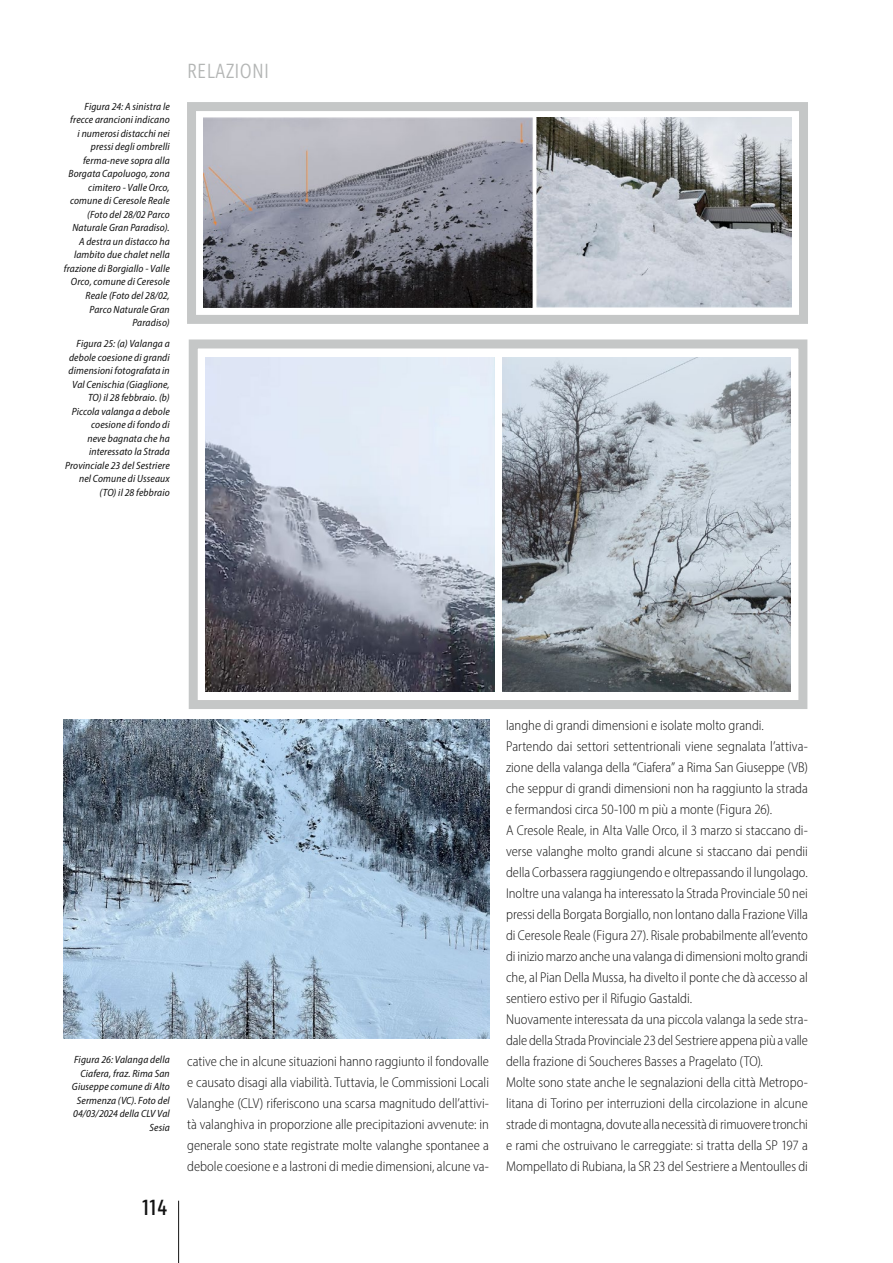
<style>
.page{position:relative;width:893px;height:1263px;background:#fff}
.page>*{position:absolute;margin:0;border:0;box-sizing:border-box;transform-origin:0 0}
.t1{font:22.5px "Ingra Cd";color:#121212}
.t2{font:300 21px "Ingra Cd";letter-spacing:.01em;color:#b3b5b4}
.t3{font:300 semi-condensed 14.25px/21px "Myriad Pro";color:#121212;text-align:justify}
.t4{font:italic semi-condensed 10.5px/13.5px "Myriad Pro";letter-spacing:.015em;color:#121212;text-align:right}
</style>
<div class="page">
<hr style="left:178px;top:1201px;width:1px;height:62px;background:#121212">
<svg style="left:187px;top:102px;width:621px;height:222px"></svg>
<svg style="left:188px;top:339px;width:620px;height:370px"></svg>
<img style="left:206px;top:357px;width:288px;height:334px">
<img style="left:502px;top:357px;width:288px;height:334px">
<img style="left:64px;top:719px;width:425px;height:319px">
<p class="t4" style="left:64px;top:100px;width:108px">Figura 24: A sinistra le frecce arancioni indicano<br>i numerosi distacchi nei pressi degli ombrelli ferma-neve sopra alla<br>Borgata Capoluogo, zona cimitero - Valle Orco, comune di Ceresole Reale (Foto del 28/02 Parco<br>Naturale Gran Paradiso).<br>A destra un distacco ha lambito due chalet nella frazione di Borgiallo - Valle<br>Orco, comune di Ceresole<br>Reale (Foto del 28/02,<br>Parco Naturale Gran<br>Paradiso)</p>
<p class="t4" style="left:65px;top:337px;width:106px">Figura 25: (a) Valanga a debole coesione di grandi dimensioni fotografata in<br>Val Cenischia (Giaglione,<br>TO) il 28 febbraio. (b)<br>Piccola valanga a debole coesione di fondo di<br>neve bagnata che ha interessato la Strada<br>Provinciale 23 del Sestriere nel Comune di Usseaux (TO) il 28 febbraio</p>
<h2 class="t2" style="left:187px;top:58px;width:83px">RELAZIONI</h2>
<p class="t4" style="left:72px;top:1053px;width:99px">Figura 26: Valanga della<br>Ciafera, fraz. Rima San<br>Giuseppe comune di Alto<br>Sermenza (VC). Foto del<br>04/03/2024 della CLV Val<br>Sesia</p>
<h1 class="t1" style="left:142px;top:1193px;width:27px">114</h1>
<p class="t3" style="left:187px;top:1051px;width:303px">cative che in alcune situazioni hanno raggiunto il fondovalle e causato disagi alla viabilità. Tuttavia, le Commissioni Locali Valanghe (CLV) riferiscono una scarsa magnitudo dell’attivi&shy;tà valanghiva in proporzione alle precipitazioni avvenute: in generale sono state registrate molte valanghe spontanee a debole coesione e a lastroni di medie dimensioni, alcune va-</p>
<p class="t3" style="left:506px;top:715px;width:303px;text-align:left">langhe di grandi dimensioni e isolate molto grandi.<br>Partendo dai settori settentrionali viene segnalata l’attiva&shy;zione della valanga della “Ciafera” a Rima San Giuseppe (VB) che seppur di grandi dimensioni non ha raggiunto la strada e fermandosi circa 50-100 m più a monte (Figura 26).<br>A Cresole Reale, in Alta Valle Orco, il 3 marzo si staccano di&shy;verse valanghe molto grandi alcune si staccano dai pendii della Corbassera raggiungendo e oltrepassando il lungolago.<br>Inoltre una valanga ha interessato la Strada Provinciale 50 nei pressi della Borgata Borgiallo, non lontano dalla Frazione Villa di Ceresole Reale (Figura 27). Risale probabilmente all’evento di inizio marzo anche una valanga di dimensioni molto grandi che, al Pian Della Mussa, ha divelto il ponte che dà accesso al sentiero estivo per il Rifugio Gastaldi.<br>Nuovamente interessata da una piccola valanga la sede stra&shy;dale della Strada Provinciale 23 del Sestriere appena più a valle della frazione di Soucheres Basses a Pragelato (TO).<br>Molte sono state anche le segnalazioni della città Metropo&shy;litana di Torino per interruzioni della circolazione in alcune strade di montagna, dovute alla necessità di rimuovere tronchi e rami che ostruivano le carreggiate: si tratta della SP 197 a Mompellato di Rubiana, la SR 23 del Sestriere a Mentoulles di</p>
</div>
